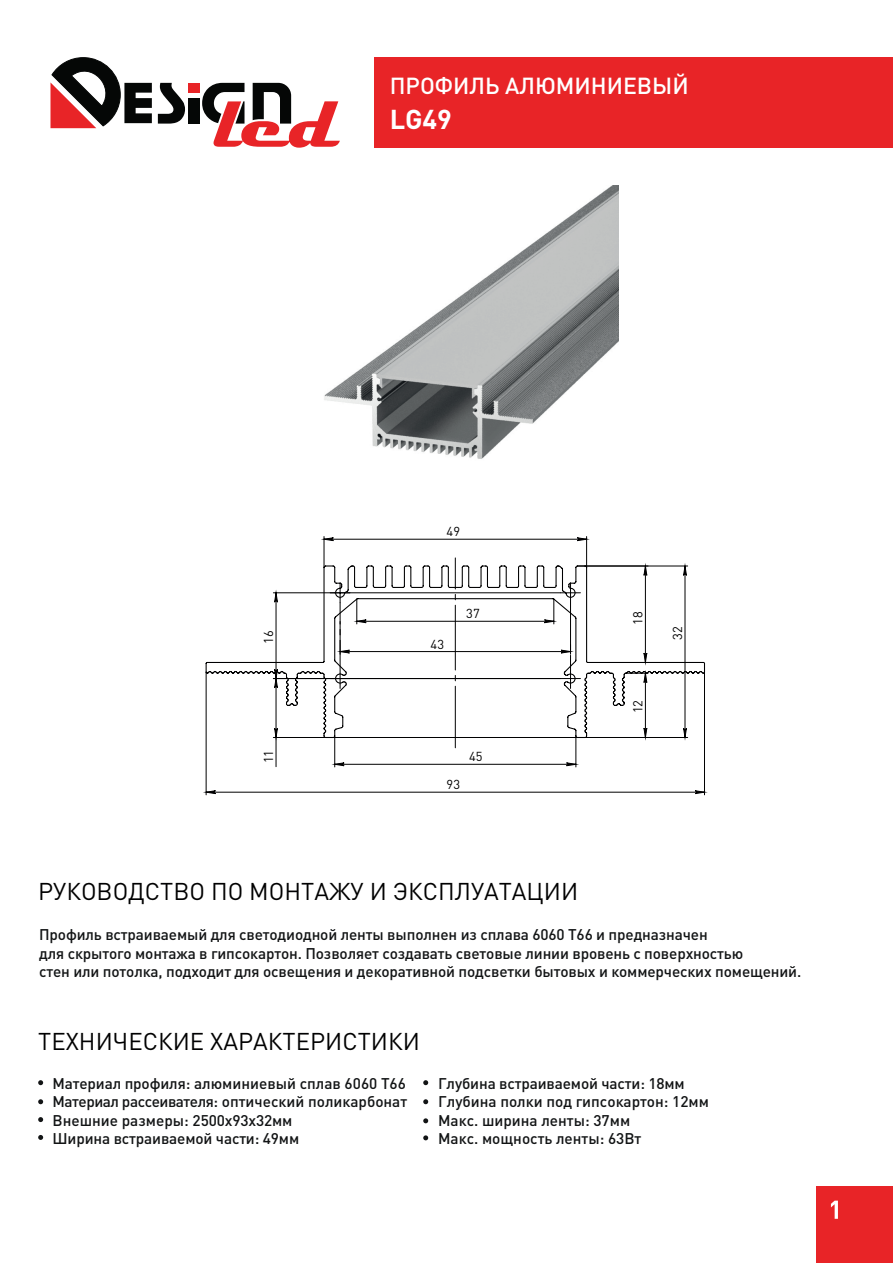
<style>
.page{position:relative;width:893px;height:1263px;background:#fff}
.page>*{position:absolute;margin:0;border:0;box-sizing:border-box;transform-origin:0 0}
.t1{font:700 27px "DIN Pro";color:#fff}
.t2{font:24px "DIN Pro";color:#000001}
.t3{font:500 22.95px "DIN Pro";color:#fff}
.t4{font:500 15.3px/18.5px "DIN Pro";letter-spacing:-.01em;color:#121415}
.t5{font:12.9px "DIN Pro";color:#000001}
</style>
<div class="page">
<div style="left:816px;top:1186px;width:77px;height:77px;background:#e82427"></div>
<svg style="left:831px;top:1200px;width:7px;height:19px"></svg>
<svg style="left:38px;top:1080px;width:5px;height:5px"></svg>
<svg style="left:38px;top:1099px;width:5px;height:5px"></svg>
<svg style="left:423px;top:1080px;width:5px;height:5px"></svg>
<svg style="left:423px;top:1099px;width:5px;height:5px"></svg>
<svg style="left:423px;top:1118px;width:5px;height:5px"></svg>
<svg style="left:423px;top:1135px;width:5px;height:5px"></svg>
<svg style="left:38px;top:1117px;width:5px;height:5px"></svg>
<svg style="left:38px;top:1135px;width:5px;height:5px"></svg>
<div style="left:375px;top:58px;width:518px;height:90px;background:#e82427"></div>
<svg style="left:158px;top:83px;width:27px;height:41px"></svg>
<div style="left:188px;top:99px;width:11px;height:25px;background:#050706"></div>
<div style="left:188px;top:83px;width:11px;height:10px;background:#e82427"></div>
<svg style="left:50px;top:57px;width:102px;height:71px"></svg>
<svg style="left:202px;top:83px;width:138px;height:65px"></svg>
<hr style="left:324px;top:536px;width:1px;height:32px;background:#000001">
<hr style="left:586px;top:536px;width:1px;height:32px;background:#000001">
<hr style="left:334px;top:736px;width:1px;height:31px;background:#000001">
<hr style="left:575px;top:736px;width:1px;height:31px;background:#000001">
<hr style="left:206px;top:672px;width:1px;height:123px;background:#000001">
<hr style="left:704px;top:672px;width:1px;height:123px;background:#000001">
<hr style="left:276px;top:737px;width:1px;height:30px;background:#000001">
<svg style="left:321px;top:536px;width:269px;height:7px"></svg>
<svg style="left:331px;top:761px;width:248px;height:7px"></svg>
<svg style="left:203px;top:789px;width:505px;height:7px"></svg>
<svg style="left:205px;top:565px;width:500px;height:174px"></svg>
<img style="left:324px;top:186px;width:295px;height:273px">
<h3 class="t3" style="left:390px;top:70px;width:300px">ПРОФИЛЬ АЛЮМИНИЕВЫЙ</h3>
<h1 class="t1" style="left:390px;top:101px;width:64px">LG49</h1>
<p class="t5" style="left:447px;top:523px;width:15px">49</p>
<p class="t5" style="left:260px;top:644px;width:15px;rotate:-90deg">16</p>
<p class="t5" style="left:260px;top:763px;width:15px;rotate:-90deg">11</p>
<p class="t5" style="left:431px;top:635px;width:15px">43</p>
<p class="t5" style="left:466px;top:605px;width:15px">37</p>
<p class="t5" style="left:469px;top:748px;width:15px">45</p>
<p class="t5" style="left:447px;top:776px;width:15px">93</p>
<h2 class="t2" style="left:38px;top:875px;width:541px">РУКОВОДСТВО ПО МОНТАЖУ И ЭКСПЛУАТАЦИИ</h2>
<p class="t5" style="left:629px;top:625px;width:15px;rotate:-90deg">18</p>
<p class="t5" style="left:629px;top:713px;width:15px;rotate:-90deg">12</p>
<p class="t5" style="left:669px;top:640px;width:15px;rotate:-90deg">32</p>
<p class="t4" style="left:39px;top:925px;width:764px">Профиль встраиваемый для светодиодной ленты выполнен из сплава 6060 Т66 и предназначен<br>для скрытого монтажа в гипсокартон. Позволяет создавать световые линии вровень с поверхностью<br>стен или потолка, подходит для освещения и декоративной подсветки бытовых и коммерческих помещений.</p>
<h2 class="t2" style="left:38px;top:1025px;width:383px">ТЕХНИЧЕСКИЕ ХАРАКТЕРИСТИКИ</h2>
<p class="t4" style="left:53px;top:1073px;width:355px">Материал профиля: алюминиевый сплав 6060 T66</p>
<p class="t4" style="left:53px;top:1092px;width:356px">Материал рассеивателя: оптический поликарбонат<br>Внешние размеры: 2500х93х32мм<br>Ширина встраиваемой части: 49мм</p>
<p class="t4" style="left:438px;top:1073px;width:272px">Глубина встраиваемой части: 18мм<br>Глубина полки под гипсокартон: 12мм<br>Макс. ширина ленты: 37мм<br>Макс. мощность ленты: 63Вт</p>
</div>
